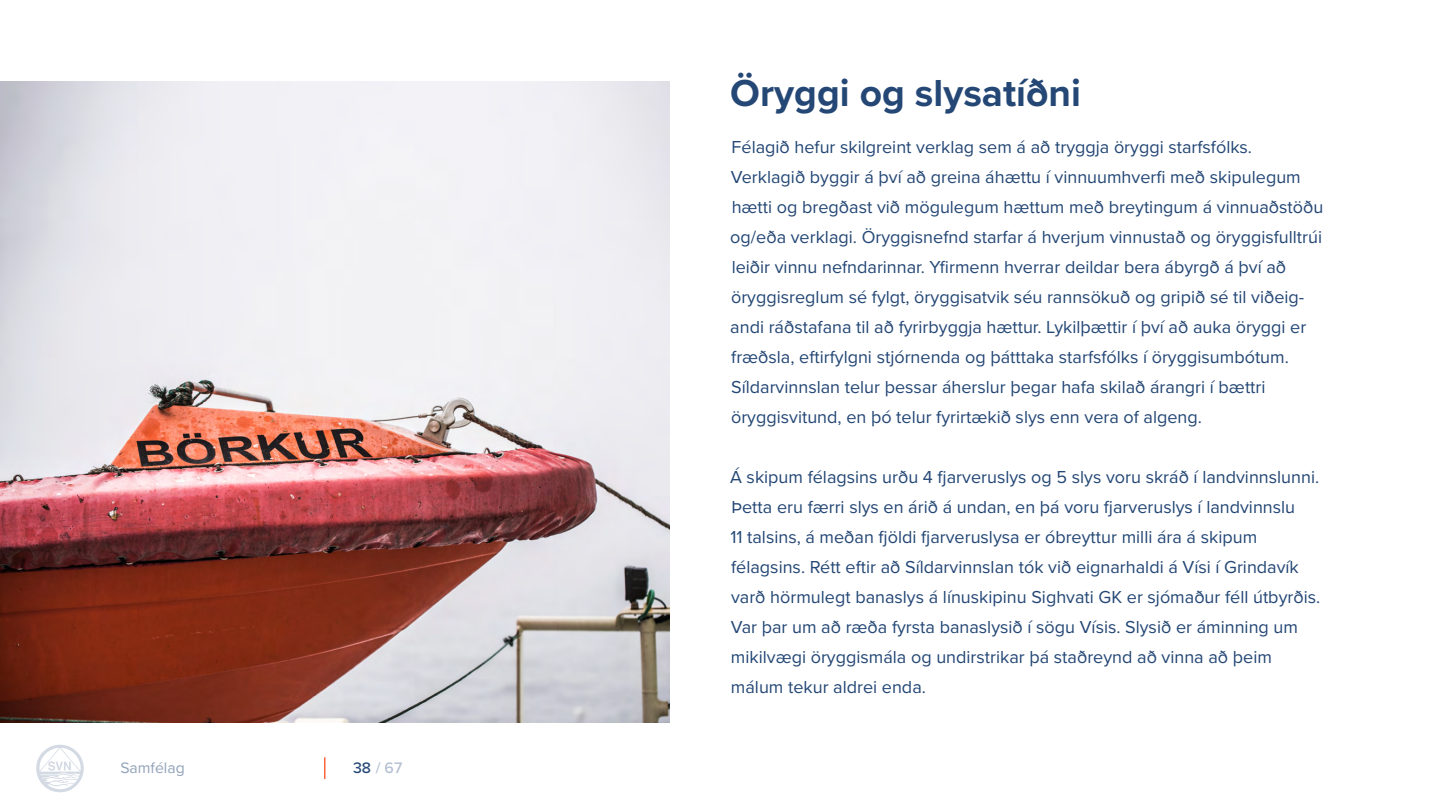
<style>
.page{position:relative;width:1440px;height:810px;background:#fff}
.page>*{position:absolute;margin:0;border:0;box-sizing:border-box;transform-origin:0 0}
.t1{font:700 39px "Proxima Nova";color:#244775}
.t2{font:18px/30px "Proxima Nova";color:#244775}
.t3{font:15.75px "Proxima Nova";color:#92a3ba}
.t4{font:500 15.75px "Proxima Nova";color:#b2becf}
.s1{color:#244775}
</style>
<div class="page">
<svg style="left:36px;top:745px;width:48px;height:47px"></svg>
<img style="left:0;top:82px;width:669px;height:641px">
<hr style="left:324px;top:757px;width:2px;height:22px;background:#f96641">
<p class="t3" style="left:120px;top:756px;width:66px">Samfélag</p>
<p class="t4" style="left:353px;top:756px;width:51px"><span class="s1">38</span> / 67</p>
<h1 class="t1" style="left:730px;top:64px;width:352px">Öryggi og slysatíðni</h1>
<p class="t2" style="left:730px;top:131px;width:595px">Félagið hefur skilgreint verklag sem á að tryggja öryggi starfsfólks.<br>Verklagið byggir á því að greina áhættu í vinnuumhverfi með skipulegum hætti og bregðast við mögulegum hættum með breytingum á vinnuaðstöðu og/eða verklagi. Öryggisnefnd starfar á hverjum vinnustað og öryggisfulltrúi leiðir vinnu nefndarinnar. Yfirmenn hverrar deildar bera ábyrgð á því að öryggisreglum sé fylgt, öryggisatvik séu rannsökuð og gripið sé til viðeig&shy;andi ráðstafana til að fyrirbyggja hættur. Lykilþættir í því að auka öryggi er fræðsla, eftirfylgni stjórnenda og þátttaka starfsfólks í öryggisumbótum.<br>Síldarvinnslan telur þessar áherslur þegar hafa skilað árangri í bættri öryggisvitund, en þó telur fyrirtækið slys enn vera of algeng.</p>
<p class="t2" style="left:730px;top:461px;width:592px">Á skipum félagsins urðu 4 fjarveruslys og 5 slys voru skráð í landvinnslunni.<br>Þetta eru færri slys en árið á undan, en þá voru fjarveruslys í landvinnslu<br>11 talsins, á meðan fjöldi fjarveruslysa er óbreyttur milli ára á skipum félagsins. Rétt eftir að Síldarvinnslan tók við eignarhaldi á Vísi í Grindavík varð hörmulegt banaslys á línuskipinu Sighvati GK er sjómaður féll útbyrðis.<br>Var þar um að ræða fyrsta banaslysið í sögu Vísis. Slysið er áminning um mikilvægi öryggismála og undirstrikar þá staðreynd að vinna að þeim málum tekur aldrei enda.</p>
</div>
